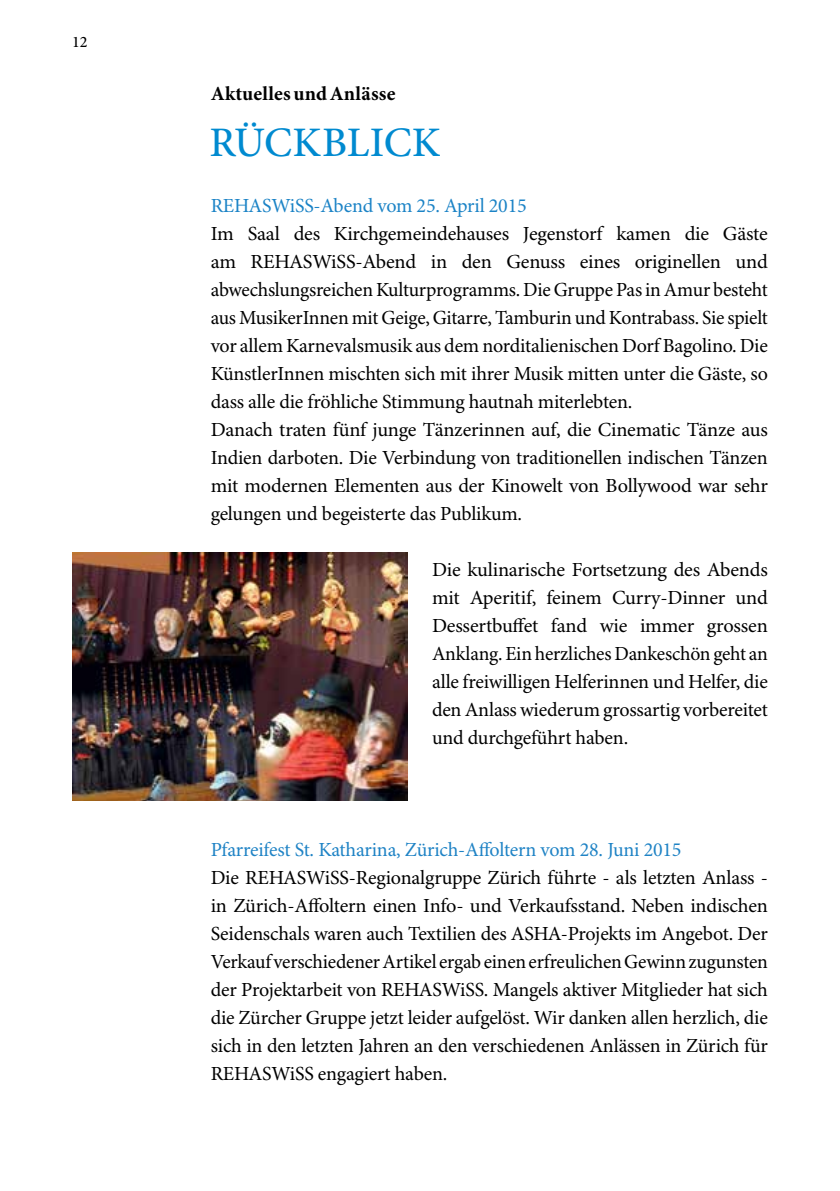
<style>
.page{position:relative;width:840px;height:1191px;background:#fff}
.page>*{position:absolute;margin:0;border:0;box-sizing:border-box;transform-origin:0 0}
.t1{font:500 42px "Minion Pro";letter-spacing:-.005em;color:#008ad0}
.t2{font:20px/28px "Minion Pro";letter-spacing:-.01em;color:#000;text-align:justify}
.t3{font:20px "Minion Pro";letter-spacing:-.015em;color:#1f83c5}
.t4{font:20px "Minion Pro";letter-spacing:-.01em;color:#1b83c6}
.t5{font:700 20px "Minion Pro";letter-spacing:.01em;color:#000}
.t6{font:500 16px "Minion Pro";color:#000}
</style>
<div class="page">
<img style="left:72px;top:553px;width:336px;height:247px">
<p class="t6" style="left:72px;top:32px;width:17px">12</p>
<p class="t5" style="left:211px;top:80px;width:186px">Aktuelles und Anlässe</p>
<h1 class="t1" style="left:209px;top:114px;width:232px">RÜCKBLICK</h1>
<p class="t4" style="left:211px;top:194px;width:317px">REHASWiSS-Abend vom 25. April 2015</p>
<p class="t2" style="left:211px;top:220px;width:558px;text-align:left">Im Saal des Kirchgemeindehauses Jegenstorf kamen die Gäste am REHASWiSS-Abend in den Genuss eines originellen und abwechslungsreichen Kulturprogramms. Die Gruppe Pas in Amur besteht aus MusikerInnen mit Geige, Gitarre, Tamburin und Kontrabass. Sie spielt vor allem Karnevalsmusik aus dem norditalienischen Dorf Bagolino. Die KünstlerInnen mischten sich mit ihrer Musik mitten unter die Gäste, so dass alle die fröhliche Stimmung hautnah miterlebten.<br>Danach traten fünf junge Tänzerinnen auf, die Cinematic Tänze aus Indien darboten. Die Verbindung von traditionellen indischen Tänzen mit modernen Elementen aus der Kinowelt von Bollywood war sehr gelungen und begeisterte das Publikum.</p>
<p class="t2" style="left:432px;top:556px;width:337px">Die kulinarische Fortsetzung des Abends mit Aperitif, feinem Curry-Dinner und Dessertbuffet fand wie immer grossen Anklang. Ein herzliches Dankeschön geht an alle freiwilligen Helferinnen und Helfer, die den Anlass wiederum grossartig vorbereitet und durchgeführt haben.</p>
<p class="t3" style="left:211px;top:838px;width:472px">Pfarreifest St. Katharina, Zürich-Affoltern vom 28. Juni 2015</p>
<p class="t2" style="left:211px;top:864px;width:558px">Die REHASWiSS-Regionalgruppe Zürich führte - als letzten Anlass - in Zürich-Affoltern einen Info- und Verkaufsstand. Neben indischen Seidenschals waren auch Textilien des ASHA-Projekts im Angebot. Der Verkauf verschiedener Artikel ergab einen erfreulichen Gewinn zugunsten der Projektarbeit von REHASWiSS. Mangels aktiver Mitglieder hat sich die Zürcher Gruppe jetzt leider aufgelöst. Wir danken allen herzlich, die sich in den letzten Jahren an den verschiedenen Anlässen in Zürich für REHASWiSS engagiert haben.</p>
</div>
